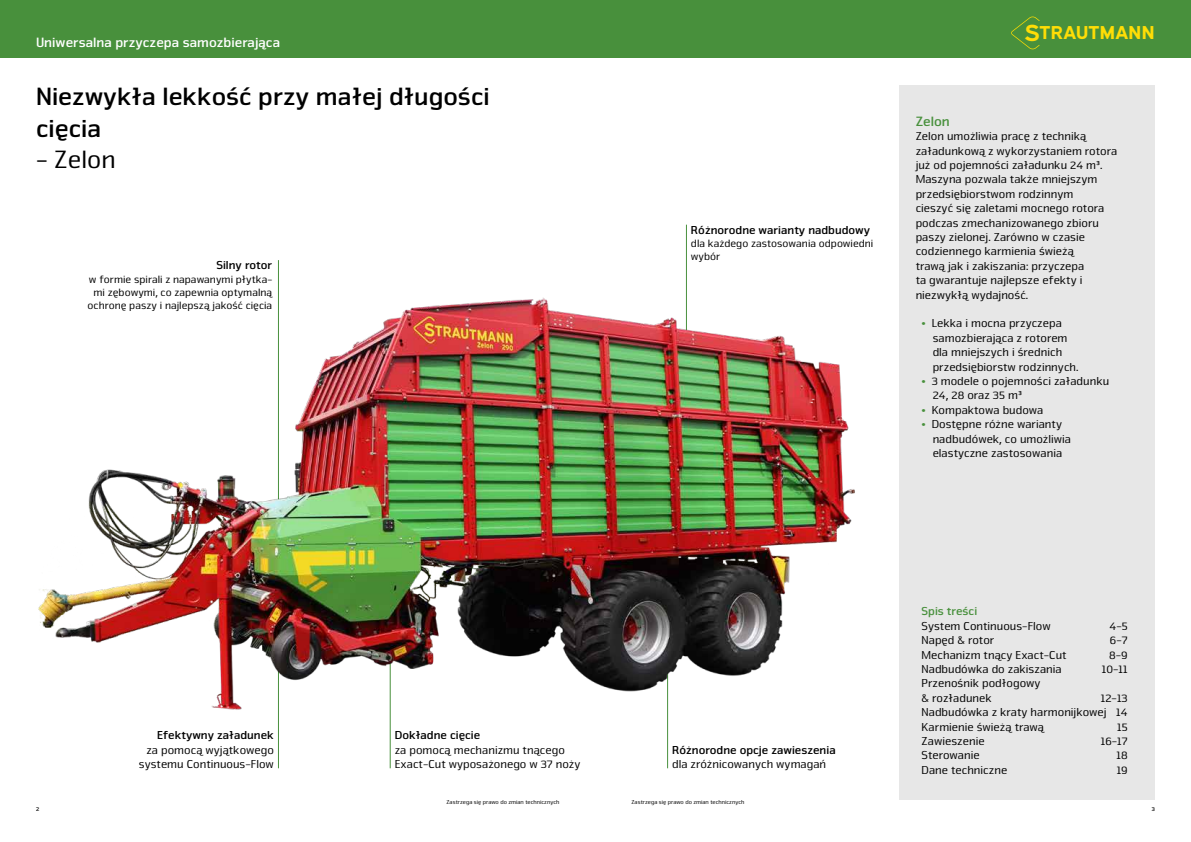
<style>
.page{position:relative;width:1191px;height:842px;background:#fff}
.page>*{position:absolute;margin:0;border:0;box-sizing:border-box;transform-origin:0 0}
.t1{font:700 26px/31.2px "Nuri Pro";color:#000}
.t2{font:26px "Nuri Pro";color:#000}
.t3{font:700 18.7px "Expressway Rg";color:#ffdd06}
.t4{font:700 14px "Nuri Pro";color:#fff}
.t5{font:700 14px "Nuri Pro";color:#48903c}
.t6{font:12px/14.4px "Nuri Pro";color:#000}
.t7{font:700 12px "Nuri Pro";color:#000}
.t8{font:700 12px "Nuri Pro";color:#48903c}
.t9{font:11px/13.2px "Nuri Pro";color:#000;text-align:center}
.t10{font:6px "Nuri Pro";color:#000}
.t11{font:700 6px "Nuri Pro";color:#000}
.s1{font-size:23.4px}
.s2{font-weight:700;color:#48903c}
</style>
<div class="page">
<div style="left:0;top:0;width:1191px;height:57px;background:#48903c"></div>
<svg style="left:1011px;top:16px;width:28px;height:33px"></svg>
<div style="left:899px;top:85px;width:256px;height:714px;background:#e7e7e7"></div>
<img style="left:38px;top:224px;width:817px;height:545px">
<p class="t4" style="left:36px;top:34px;width:246px">Uniwersalna przyczepa samozbierająca</p>
<h1 class="t1" style="left:36px;top:81px;width:455px">Niezwykła lekkość przy małej długości cięcia</h1>
<h1 class="t2" style="left:36px;top:144px;width:81px">- Zelon</h1>
<p class="t7" style="left:216px;top:258px;width:57px">Silny rotor</p>
<p class="t9" style="left:88px;top:273px;width:186px">w formie spirali z napawanymi płytka&shy;mi zębowymi, co zapewnia optymalną ochronę paszy i najlepszą jakość cięcia</p>
<p class="t7" style="left:157px;top:728px;width:118px">Efektywny załadunek</p>
<p class="t6" style="left:139px;top:743px;width:137px;text-align:right">za pomocą wyjątkowego systemu Continuous-Flow</p>
<p class="t7" style="left:395px;top:728px;width:87px">Dokładne cięcie</p>
<p class="t6" style="left:395px;top:743px;width:187px">za pomocą mechanizmu tnącego<br>Exact-Cut wyposażonego w 37 noży</p>
<p class="t7" style="left:691px;top:223px;width:181px">Różnorodne warianty nadbudowy</p>
<p class="t9" style="left:691px;top:237px;width:184px;text-align:left">dla każdego zastosowania odpowiedni wybór</p>
<h2 class="t3" style="left:1024px;top:18px;width:132px"><span class="s1">S</span>TRAUTMANN</h2>
<p class="t5" style="left:915px;top:113px;width:36px">Zelon</p>
<p class="t6" style="left:915px;top:129px;width:203px">Zelon umożliwia pracę z techniką załadunkową z wykorzystaniem rotora już od pojemności załadunku 24 m³.<br>Maszyna pozwala także mniejszym przedsiębiorstwom rodzinnym<br>cieszyć się zaletami mocnego rotora podczas zmechanizowanego zbioru paszy zielonej. Zarówno w czasie codziennego karmienia świeżą<br>trawą jak i zakiszania: przyczepa<br>ta gwarantuje najlepsze efekty i niezwykłą wydajność.</p>
<p class="t6" style="left:932px;top:316px;width:147px;text-indent:-11px"><span class="s2">•</span> Lekka i mocna przyczepa samozbierająca z rotorem dla mniejszych i średnich przedsiębiorstw rodzinnych.</p>
<p class="t6" style="left:932px;top:374px;width:178px;text-indent:-11px"><span class="s2">•</span> 3 modele o pojemności załadunku<br>24, 28 oraz 35 m³</p>
<p class="t6" style="left:921px;top:403px;width:124px"><span class="s2">•</span> Kompaktowa budowa</p>
<p class="t6" style="left:932px;top:417px;width:140px;text-indent:-11px"><span class="s2">•</span> Dostępne różne warianty nadbudówek, co umożliwia elastyczne zastosowania</p>
<p class="t7" style="left:672px;top:743px;width:165px">Różnorodne opcje zawieszenia</p>
<p class="t6" style="left:672px;top:757px;width:156px">dla zróżnicowanych wymagań</p>
<p class="t8" style="left:921px;top:604px;width:57px">Spis treści</p>
<p class="t6" style="left:921px;top:619px;width:131px">System Continuous-Flow</p>
<p class="t6" style="left:1109px;top:619px;width:20px">4-5</p>
<p class="t6" style="left:921px;top:633px;width:74px">Napęd &amp; rotor</p>
<p class="t6" style="left:1109px;top:633px;width:19px">6-7</p>
<p class="t6" style="left:921px;top:647px;width:146px">Mechanizm tnący Exact-Cut</p>
<p class="t6" style="left:1109px;top:647px;width:20px">8-9</p>
<p class="t6" style="left:921px;top:662px;width:142px">Nadbudówka do zakiszania</p>
<p class="t6" style="left:1102px;top:662px;width:27px">10-11</p>
<p class="t6" style="left:921px;top:676px;width:120px">Przenośnik podłogowy &amp; rozładunek</p>
<p class="t6" style="left:921px;top:691px;width:208px;text-align:justify;text-indent:179px">12-13<br>Nadbudówka z kraty harmonijkowej 14<br>Karmienie świeżą trawą</p>
<p class="t6" style="left:1117px;top:719px;width:12px">15</p>
<p class="t6" style="left:921px;top:734px;width:64px">Zawieszenie</p>
<p class="t6" style="left:1100px;top:734px;width:28px">16-17</p>
<p class="t6" style="left:921px;top:748px;width:60px">Sterowanie</p>
<p class="t6" style="left:1116px;top:748px;width:13px">18</p>
<p class="t6" style="left:921px;top:763px;width:87px">Dane techniczne</p>
<p class="t6" style="left:1116px;top:763px;width:12px">19</p>
<p class="t10" style="left:446px;top:799px;width:114px">Zastrzega się prawo do zmian technicznych</p>
<p class="t10" style="left:631px;top:799px;width:114px">Zastrzega się prawo do zmian technicznych</p>
<p class="t11" style="left:36px;top:805px;width:5px">2</p>
<p class="t11" style="left:1151px;top:805px;width:5px">3</p>
</div>
